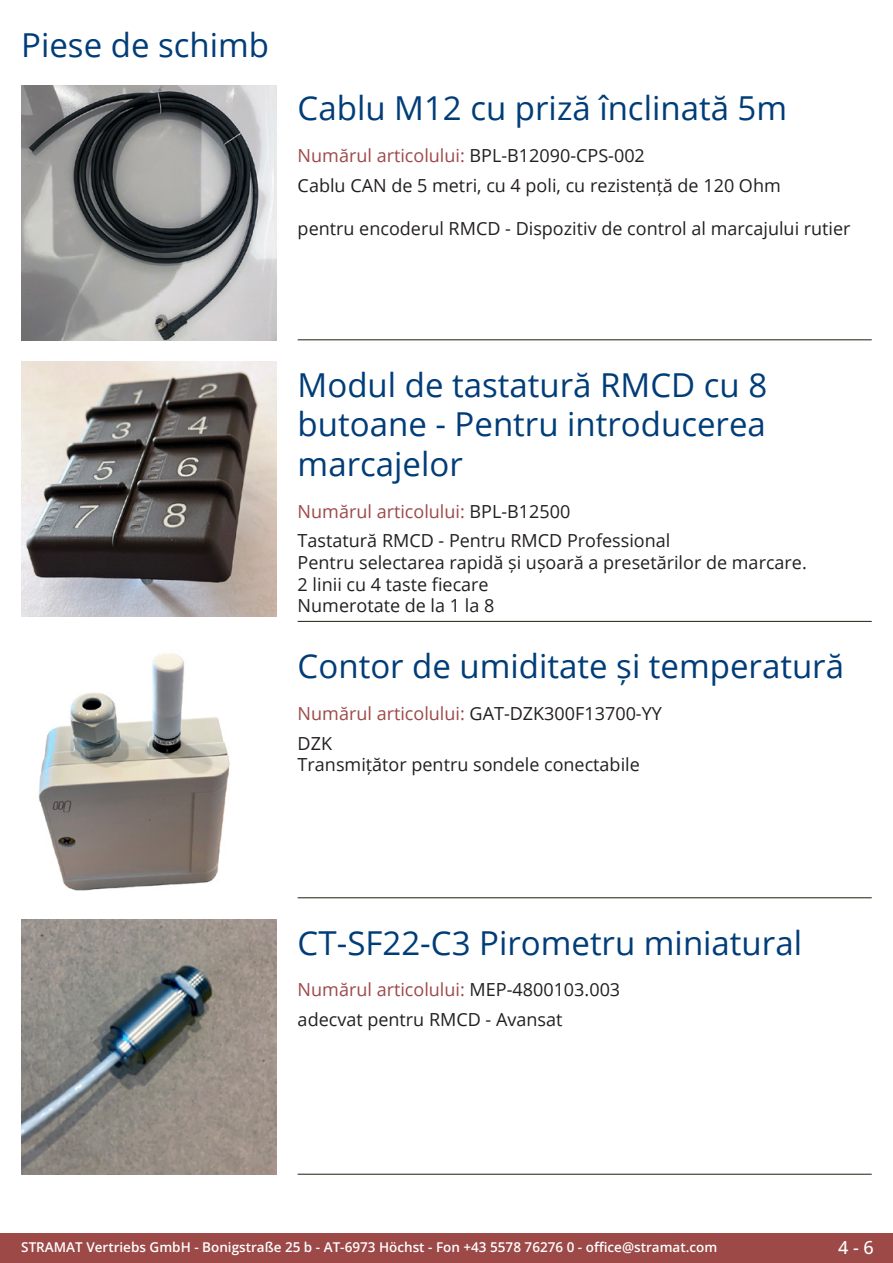
<style>
.page{position:relative;width:893px;height:1263px;background:#fff}
.page>*{position:absolute;margin:0;border:0;box-sizing:border-box;transform-origin:0 0}
.Produkttitel{font:33px/39.6px "Open Sans";color:#003d78;text-align:justify}
.RastTitel{font:33px "Open Sans";color:#003d78}
.Beschreibung_Text{font:18px/21.6px "Open Sans";color:#231f20}
.TechDaten_Überschrif{font:18px "Open Sans";color:#9c4948}
.t1{font:500 18px "Open Sans";color:#fff}
.t2{font:600 13.5px "Open Sans";color:#fff}
.s1{color:#231f20}
</style>
<div class="page">
<div style="left:0;top:1233px;width:893px;height:30px;background:#9c4948"></div>
<hr style="left:298px;top:340px;width:574px;height:1px;background:#201d08">
<hr style="left:298px;top:621px;width:574px;height:1px;background:#201d08">
<hr style="left:298px;top:897px;width:574px;height:1px;background:#201d08">
<hr style="left:298px;top:1174px;width:574px;height:1px;background:#201d08">
<img style="left:21px;top:85px;width:255px;height:255px">
<img style="left:21px;top:361px;width:255px;height:256px">
<img style="left:38px;top:653px;width:192px;height:238px">
<img style="left:21px;top:919px;width:255px;height:255px">
<p class="RastTitel" style="left:21px;top:22px;width:249px">Piese de schimb</p>
<p class="Produkttitel" style="left:298px;top:88px;width:491px">Cablu M12 cu priză înclinată 5m</p>
<p class="TechDaten_Überschrif" style="left:298px;top:143px;width:349px">Numărul articolului: <span class="s1">BPL-B12090-CPS-002</span></p>
<p class="Beschreibung_Text" style="left:298px;top:174px;width:485px">Cablu CAN de 5 metri, cu 4 poli, cu rezistență de 120 Ohm</p>
<p class="Beschreibung_Text" style="left:298px;top:217px;width:554px">pentru encoderul RMCD - Dispozitiv de control al marcajului rutier</p>
<p class="Produkttitel" style="left:298px;top:364px;width:471px">Modul de tastatură RMCD cu 8 butoane - Pentru introducerea marcajelor</p>
<p class="TechDaten_Überschrif" style="left:298px;top:499px;width:274px">Numărul articolului: <span class="s1">BPL-B12500</span></p>
<p class="Beschreibung_Text" style="left:298px;top:530px;width:511px">Tastatură RMCD - Pentru RMCD Professional<br>Pentru selectarea rapidă și ușoară a presetărilor de marcare.<br>2 linii cu 4 taste fiecare<br>Numerotate de la 1 la 8</p>
<p class="Produkttitel" style="left:298px;top:646px;width:548px">Contor de umiditate și temperatură</p>
<p class="TechDaten_Überschrif" style="left:298px;top:701px;width:366px">Numărul articolului: <span class="s1">GAT-DZK300F13700-YY</span></p>
<p class="Beschreibung_Text" style="left:298px;top:732px;width:344px">DZK<br>Transmițător pentru sondele conectabile</p>
<p class="Produkttitel" style="left:298px;top:922px;width:506px">CT-SF22-C3 Pirometru miniatural</p>
<p class="TechDaten_Überschrif" style="left:298px;top:977px;width:324px">Numărul articolului: <span class="s1">MEP-4800103.003</span></p>
<p class="Beschreibung_Text" style="left:298px;top:1008px;width:266px">adecvat pentru RMCD - Avansat</p>
<p class="t2" style="left:21px;top:1238px;width:698px">STRAMAT Vertriebs GmbH - Bonigstraße 25 b - AT-6973 Höchst - Fon +43 5578 76276 0 - office@stramat.com</p>
<p class="t1" style="left:838px;top:1234px;width:37px">4 - 6</p>
</div>
